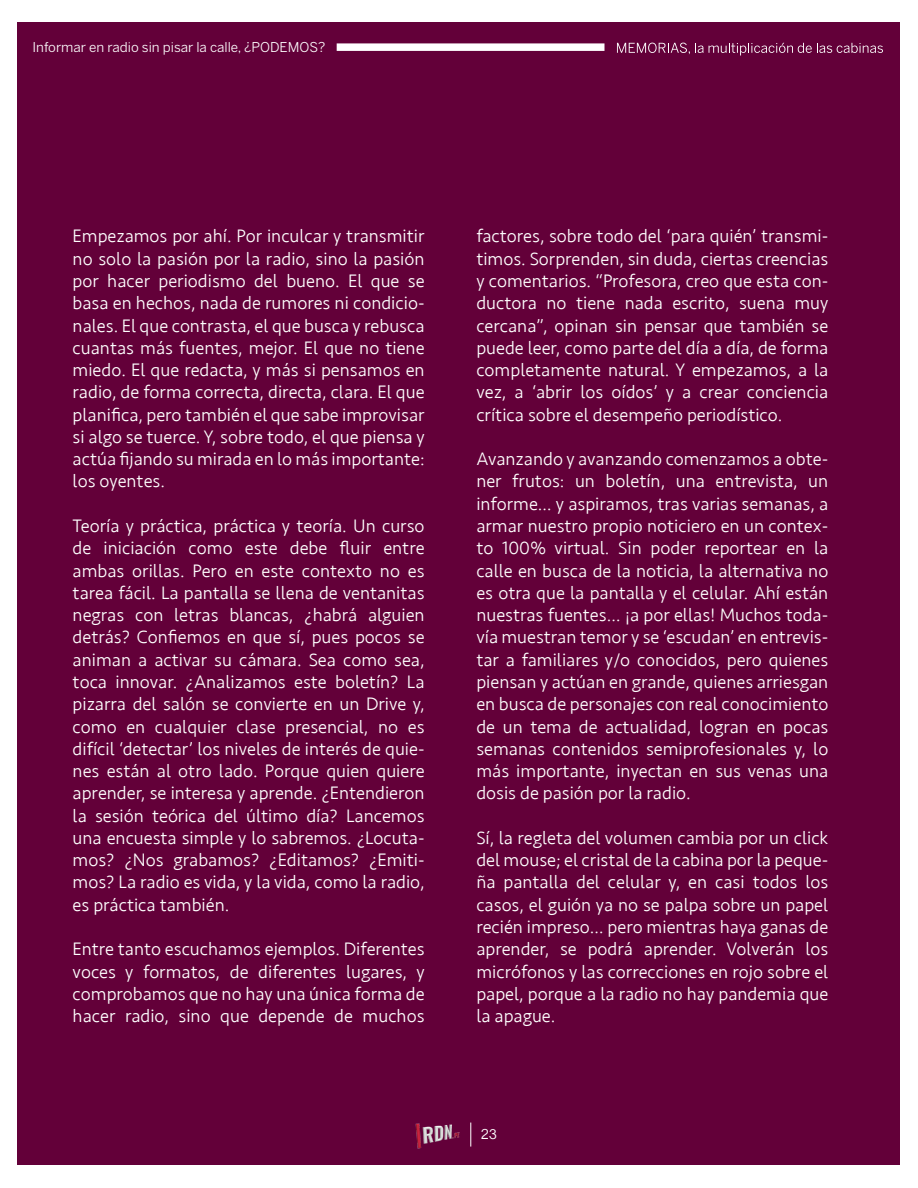
<style>
.page{position:relative;width:918px;height:1188px;background:#fff}
.page>*{position:absolute;margin:0;border:0;box-sizing:border-box;transform-origin:0 0}
.t1{font:300 18.6px/22.2px "Seravek";color:#fff;text-align:justify}
.t2{font:13.5px "Benton Sans";color:#fff}
.t3{font:13.5px "Sinhala Sangam MN";color:#fff}
</style>
<div class="page">
<div style="left:18px;top:23px;width:882px;height:1142px;background:#630039"></div>
<svg style="left:617px;top:43px;width:266px;height:12px"></svg>
<div style="left:337px;top:43px;width:267px;height:8px;background:#fff"></div>
<img style="left:415px;top:1123px;width:45px;height:26px">
<svg style="left:470px;top:1123px;width:1px;height:24px"></svg>
<hr style="left:917px;top:0;width:1px;height:1188px;background:#3c7784">
<hr style="left:0;top:1187px;width:560px;height:1px;background:#a37400">
<p class="t2" style="left:32px;top:39px;width:294px">Informar en radio sin pisar la calle, ¿PODEMOS?</p>
<p class="t1" style="left:73px;top:226px;width:354px">Empezamos por ahí. Por inculcar y transmitir no solo la pasión por la radio, sino la pasión por hacer periodismo del bueno. El que se basa en hechos, nada de rumores ni condicio&shy;nales. El que contrasta, el que busca y rebusca cuantas más fuentes, mejor. El que no tiene miedo. El que redacta, y más si pensamos en radio, de forma correcta, directa, clara. El que planifica, pero también el que sabe improvisar si algo se tuerce. Y, sobre todo, el que piensa y actúa fijando su mirada en lo más importante: los oyentes.</p>
<p class="t1" style="left:73px;top:515px;width:354px">Teoría y práctica, práctica y teoría. Un curso de iniciación como este debe fluir entre ambas orillas. Pero en este contexto no es tarea fácil. La pantalla se llena de ventanitas negras con letras blancas, ¿habrá alguien detrás? Confiemos en que sí, pues pocos se animan a activar su cámara. Sea como sea, toca innovar. ¿Analizamos este boletín? La pizarra del salón se convierte en un Drive y, como en cualquier clase presencial, no es difícil ‘detectar’ los niveles de interés de quie&shy;nes están al otro lado. Porque quien quiere aprender, se interesa y aprende. ¿Entendieron la sesión teórica del último día? Lancemos una encuesta simple y lo sabremos. ¿Locuta&shy;mos? ¿Nos grabamos? ¿Editamos? ¿Emiti&shy;mos? La radio es vida, y la vida, como la radio, es práctica también.</p>
<p class="t1" style="left:73px;top:938px;width:353px">Entre tanto escuchamos ejemplos. Diferentes voces y formatos, de diferentes lugares, y comprobamos que no hay una única forma de hacer radio, sino que depende de muchos</p>
<p class="t1" style="left:476px;top:226px;width:354px">factores, sobre todo del ‘para quién’ transmi&shy;timos. Sorprenden, sin duda, ciertas creencias y comentarios. “Profesora, creo que esta con&shy;ductora no tiene nada escrito, suena muy cercana”, opinan sin pensar que también se puede leer, como parte del día a día, de forma completamente natural. Y empezamos, a la vez, a ‘abrir los oídos’ y a crear conciencia crítica sobre el desempeño periodístico.</p>
<p class="t1" style="left:476px;top:448px;width:354px">Avanzando y avanzando comenzamos a obte&shy;ner frutos: un boletín, una entrevista, un informe… y aspiramos, tras varias semanas, a armar nuestro propio noticiero en un contex&shy;to 100% virtual. Sin poder reportear en la calle en busca de la noticia, la alternativa no es otra que la pantalla y el celular. Ahí están nuestras fuentes… ¡a por ellas! Muchos toda&shy;vía muestran temor y se ‘escudan’ en entrevis&shy;tar a familiares y/o conocidos, pero quienes piensan y actúan en grande, quienes arriesgan en busca de personajes con real conocimiento de un tema de actualidad, logran en pocas semanas contenidos semiprofesionales y, lo más importante, inyectan en sus venas una dosis de pasión por la radio.</p>
<p class="t1" style="left:476px;top:827px;width:354px">Sí, la regleta del volumen cambia por un click del mouse; el cristal de la cabina por la peque&shy;ña pantalla del celular y, en casi todos los casos, el guión ya no se palpa sobre un papel recién impreso… pero mientras haya ganas de aprender, se podrá aprender. Volverán los micrófonos y las correcciones en rojo sobre el papel, porque a la radio no hay pandemia que la apague.</p>
<p class="t3" style="left:481px;top:1124px;width:18px">23</p>
</div>
